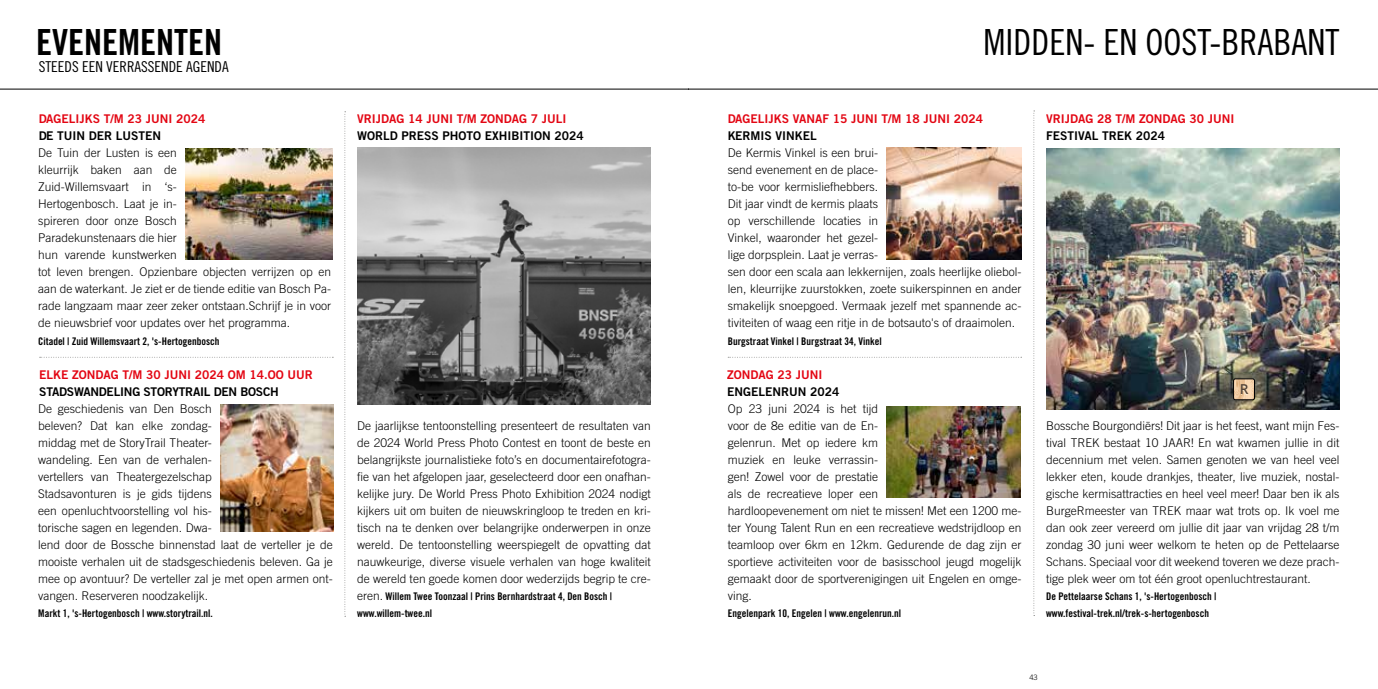
<style>
.page{position:relative;width:1378px;height:689px;background:#fff}
.page>*{position:absolute;margin:0;border:0;box-sizing:border-box;transform-origin:0 0}
.t1{font:36px "Trade Gothic LT Std Cn 18";color:#000}
.t2{font:36px "Trade Gothic LT Std Bd Cn 20";color:#000}
.t3{font:15px "Trade Gothic LT Std Cn 18";color:#000}
.t4{font:300 12px/17px "Trade Gothic LT Std";color:#000}
.t5{font:12px "Trade Gothic LT Std Bd 2";color:#e30613}
.t6{font:12px "Trade Gothic LT Std Bd 2";color:#000}
.t7{font:12px "Trade Gothic LT Std Bd 2";letter-spacing:-.02em;color:#000}
.t8{font:10.5px/17px "Trade Gothic LT Std Bd Cn 20";color:#000}
.t9{font:300 7.5px "Trade Gothic LT Std";color:#000}
.s1{font-family:"Trade Gothic LT Std";font-weight:300;font-size:12px}
</style>
<div class="page">
<hr style="left:0;top:89px;width:689px;height:1px;background:#000">
<svg style="left:344px;top:111px;width:2px;height:506px"></svg>
<img style="left:357px;top:148px;width:294px;height:257px">
<svg style="left:40px;top:357px;width:293px;height:1px"></svg>
<img style="left:220px;top:405px;width:113px;height:126px">
<img style="left:185px;top:149px;width:148px;height:110px">
<hr style="left:689px;top:89px;width:689px;height:1px;background:#000">
<svg style="left:1033px;top:111px;width:2px;height:505px"></svg>
<svg style="left:728px;top:357px;width:294px;height:1px"></svg>
<img style="left:887px;top:406px;width:133px;height:91px">
<img style="left:887px;top:148px;width:134px;height:111px">
<img style="left:1046px;top:149px;width:293px;height:260px">
<svg style="left:1233px;top:379px;width:22px;height:21px"></svg>
<div style="left:1233px;top:379px;width:21px;height:21px;border:1px solid #000;border-radius:2px"></div>
<h1 class="t2" style="left:36px;top:21px;width:187px">EVENEMENTEN</h1>
<p class="t3" style="left:39px;top:58px;width:191px">STEEDS EEN VERRASSENDE AGENDA</p>
<p class="t5" style="left:38px;top:112px;width:169px">DAGELIJKS T/M 23 JUNI 2024</p>
<p class="t6" style="left:38px;top:129px;width:124px">DE TUIN DER LUSTEN</p>
<p class="t4" style="left:38px;top:144px;width:294px">De Tuin der Lusten is een<br>kleurrijk baken aan de<br>Zuid-Willemsvaart in ‘s-<br>Hertogenbosch. Laat je in-<br>spireren door onze Bosch<br>Paradekunstenaars die hier<br>hun varende kunstwerken<br>tot leven brengen. Opzienbare objecten verrijzen op en aan de waterkant. Je ziet er de tiende editie van Bosch Pa&shy;rade langzaam maar zeer zeker ontstaan.Schrijf je in voor de nieuwsbrief voor updates over het programma.</p>
<p class="t8" style="left:38px;top:332px;width:183px">Citadel | Zuid Willemsvaart 2, 's-Hertogenbosch</p>
<p class="t5" style="left:39px;top:367px;width:275px">ELKE ZONDAG T/M 30 JUNI 2024 OM 14.OO UUR</p>
<p class="t7" style="left:39px;top:384px;width:241px">STADSWANDELING STORYTRAIL DEN BOSCH</p>
<p class="t4" style="left:38px;top:400px;width:296px">De geschiedenis van Den Bosch<br>beleven? Dat kan elke zondag-<br>middag met de StoryTrail Theater-<br>wandeling. Een van de verhalen-<br>vertellers van Theatergezelschap<br>Stadsavonturen is je gids tijdens<br>een openluchtvoorstelling vol his-<br>torische sagen en legenden. Dwa-<br>lend door de Bossche binnenstad laat de verteller je de mooiste verhalen uit de stadsgeschiedenis beleven. Ga je mee op avontuur? De verteller zal je met open armen ont&shy;vangen. Reserveren noodzakelijk.</p>
<p class="t8" style="left:38px;top:604px;width:176px">Markt 1, 's-Hertogenbosch | www.storytrail.nl.</p>
<p class="t5" style="left:357px;top:112px;width:211px">VRIJDAG 14 JUNI T/M ZONDAG 7 JULI</p>
<p class="t6" style="left:357px;top:129px;width:228px">WORLD PRESS PHOTO EXHIBITION 2024</p>
<p class="t4" style="left:357px;top:417px;width:295px;text-align:justify">De jaarlijkse tentoonstelling presenteert de resultaten van de 2024 World Press Photo Contest en toont de beste en belangrijkste journalistieke foto’s en documentairefotogra&shy;fie van het afgelopen jaar, geselecteerd door een onafhan&shy;kelijke jury. De World Press Photo Exhibition 2024 nodigt kijkers uit om buiten de nieuwskringloop te treden en kri&shy;tisch na te denken over belangrijke onderwerpen in onze wereld. De tentoonstelling weerspiegelt de opvatting dat nauwkeurige, diverse visuele verhalen van hoge kwaliteit de wereld ten goede komen door wederzijds begrip te cre-</p>
<p class="t8" style="left:357px;top:587px;width:256px"><span class="s1">eren.</span> Willem Twee Toonzaal | Prins Bernhardstraat 4, Den Bosch | www.willem-twee.nl</p>
<h1 class="t1" style="left:983px;top:21px;width:357px">MIDDEN- EN OOST-BRABANT</h1>
<p class="t5" style="left:727px;top:112px;width:257px">DAGELIJKS VANAF 15 JUNI T/M 18 JUNI 2024</p>
<p class="t6" style="left:727px;top:129px;width:91px">KERMIS VINKEL</p>
<p class="t4" style="left:728px;top:144px;width:295px">De Kermis Vinkel is een brui-<br>send evenement en de place-<br>to-be voor kermisliefhebbers.<br>Dit jaar vindt de kermis plaats<br>op verschillende locaties in<br>Vinkel, waaronder het gezel-<br>lige dorpsplein. Laat je verras-<br>sen door een scala aan lekkernijen, zoals heerlijke oliebol&shy;len, kleurrijke zuurstokken, zoete suikerspinnen en ander smakelijk snoepgoed. Vermaak jezelf met spannende ac&shy;tiviteiten of waag een ritje in de botsauto's of draaimolen.</p>
<p class="t8" style="left:728px;top:332px;width:155px">Burgstraat Vinkel | Burgstraat 34, Vinkel</p>
<p class="t5" style="left:727px;top:367px;width:97px">ZONDAG 23 JUNI</p>
<p class="t6" style="left:727px;top:384px;width:114px">ENGELENRUN 2024</p>
<p class="t4" style="left:728px;top:400px;width:295px">Op 23 juni 2024 is het tijd<br>voor de 8e editie van de En-<br>gelenrun. Met op iedere km<br>muziek en leuke verrassin-<br>gen! Zowel voor de prestatie<br>als de recreatieve loper een<br>hardloopevenement om niet te missen! Met een 1200 me&shy;ter Young Talent Run en een recreatieve wedstrijdloop en teamloop over 6km en 12km. Gedurende de dag zijn er sportieve activiteiten voor de basisschool jeugd mogelijk gemaakt door de sportverenigingen uit Engelen en omge&shy;ving.</p>
<p class="t8" style="left:728px;top:604px;width:175px">Engelenpark 10, Engelen | www.engelenrun.nl</p>
<p class="t5" style="left:1046px;top:112px;width:190px">VRIJDAG 28 T/M ZONDAG 30 JUNI</p>
<p class="t6" style="left:1046px;top:129px;width:120px">FESTIVAL TREK 2024</p>
<p class="t4" style="left:1046px;top:417px;width:295px;text-align:justify">Bossche Bourgondiërs! Dit jaar is het feest, want mijn Fes&shy;tival TREK bestaat 10 JAAR! En wat kwamen jullie in dit decennium met velen. Samen genoten we van heel veel lekker eten, koude drankjes, theater, live muziek, nostal&shy;gische kermisattracties en heel veel meer! Daar ben ik als BurgeRmeester van TREK maar wat trots op. Ik voel me dan ook zeer vereerd om jullie dit jaar van vrijdag 28 t/m zondag 30 juni weer welkom te heten op de Pettelaarse Schans. Speciaal voor dit weekend toveren we deze prach&shy;tige plek weer om tot één groot openluchtrestaurant.</p>
<p class="t8" style="left:1046px;top:587px;width:172px">De Pettelaarse Schans 1, 's-Hertogenbosch | www.festival-trek.nl/trek-s-hertogenbosch</p>
<p class="t9" style="left:1029px;top:672px;width:10px">43</p>
</div>
